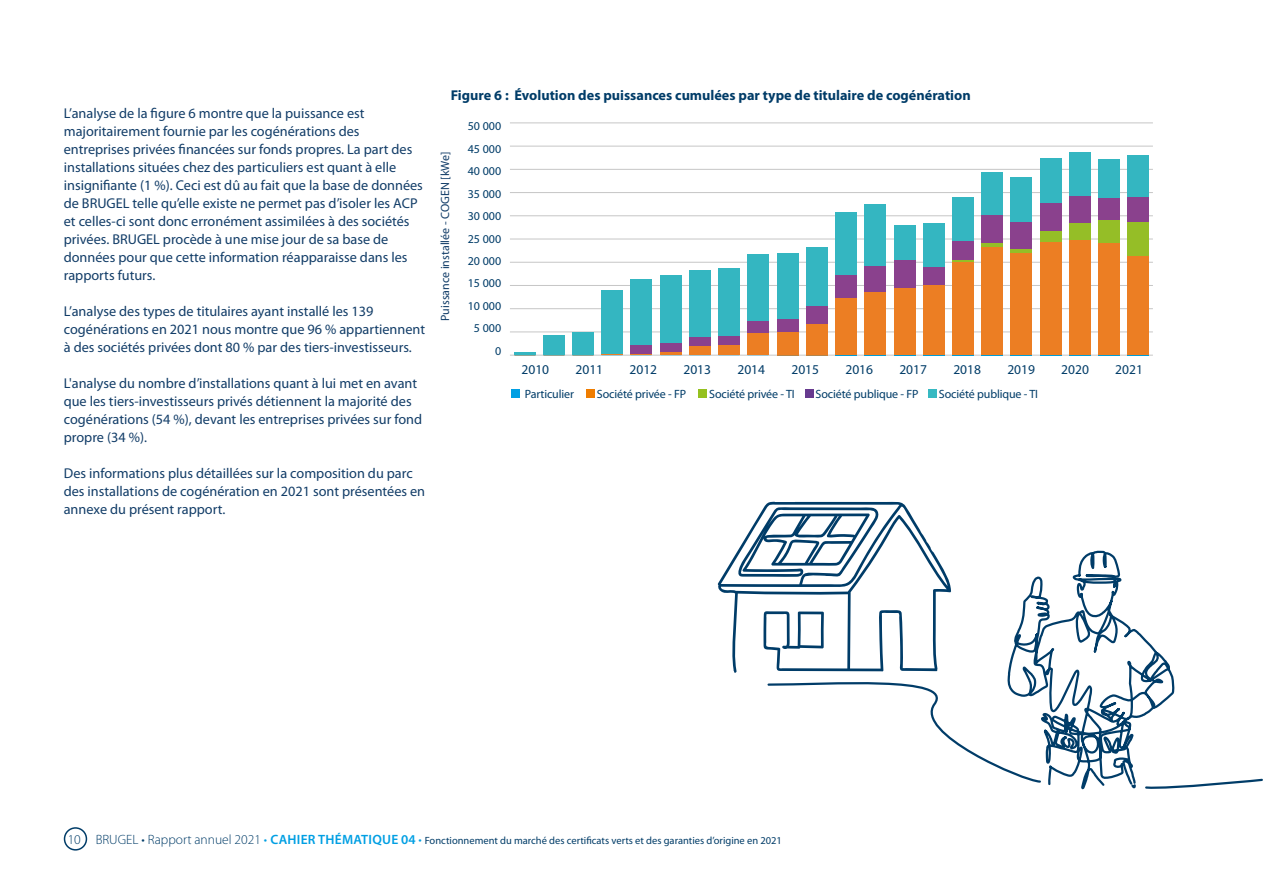
<style>
.page{position:relative;width:1263px;height:893px;background:#fff}
.page>*{position:absolute;margin:0;border:0;box-sizing:border-box;transform-origin:0 0}
.t1{font:14.25px/18px "Myriad Pro";color:#123d68}
.t2{font:700 14.25px "Myriad Pro";color:#003c68}
.t3{font:13.5px "Myriad Pro";color:#003c68}
.t4{font:12px/22.5px "Myriad Pro";letter-spacing:-.01em;color:#003c68;text-align:right}
.t5{font:12px "Myriad Pro";color:#123d68}
.t6{font:10.5px "Myriad Pro";color:#003c68}
.s1{font-weight:300;font-size:13.5px}
.s2{font-weight:300;font-size:13.5px;color:#009fe3}
.s3{font-weight:600;font-size:13.5px;color:#009fe3}
</style>
<div class="page">
<hr style="left:510px;top:355px;width:643px;height:1px;background:#c6c6c6">
<hr style="left:510px;top:332px;width:643px;height:1px;background:#c6c6c6">
<hr style="left:510px;top:308px;width:643px;height:1px;background:#c6c6c6">
<hr style="left:510px;top:285px;width:643px;height:1px;background:#c6c6c6">
<hr style="left:510px;top:262px;width:643px;height:1px;background:#c6c6c6">
<hr style="left:510px;top:239px;width:643px;height:1px;background:#c6c6c6">
<hr style="left:510px;top:215px;width:643px;height:1px;background:#c6c6c6">
<hr style="left:510px;top:192px;width:643px;height:1px;background:#c6c6c6">
<hr style="left:510px;top:169px;width:643px;height:1px;background:#c6c6c6">
<hr style="left:510px;top:146px;width:643px;height:1px;background:#c6c6c6">
<hr style="left:510px;top:123px;width:643px;height:1px;background:#c6c6c6">
<hr style="left:514px;top:352px;width:21px;height:3px;background:#34b6c1">
<div style="left:543px;top:335px;width:21px;height:20px;background:#34b6c1"></div>
<div style="left:572px;top:332px;width:21px;height:23px;background:#34b6c1"></div>
<div style="left:602px;top:290px;width:21px;height:65px;background:#34b6c1"></div>
<div style="left:631px;top:279px;width:21px;height:66px;background:#34b6c1"></div>
<div style="left:660px;top:276px;width:21px;height:67px;background:#34b6c1"></div>
<div style="left:689px;top:270px;width:21px;height:67px;background:#34b6c1"></div>
<div style="left:719px;top:269px;width:21px;height:67px;background:#34b6c1"></div>
<div style="left:748px;top:254px;width:21px;height:67px;background:#34b6c1"></div>
<div style="left:777px;top:254px;width:21px;height:65px;background:#34b6c1"></div>
<div style="left:806px;top:247px;width:21px;height:60px;background:#34b6c1"></div>
<div style="left:835px;top:213px;width:21px;height:62px;background:#34b6c1"></div>
<div style="left:865px;top:204px;width:21px;height:62px;background:#34b6c1"></div>
<div style="left:894px;top:226px;width:21px;height:35px;background:#34b6c1"></div>
<div style="left:923px;top:224px;width:21px;height:43px;background:#34b6c1"></div>
<div style="left:952px;top:197px;width:21px;height:44px;background:#34b6c1"></div>
<div style="left:982px;top:172px;width:21px;height:44px;background:#34b6c1"></div>
<div style="left:1011px;top:177px;width:21px;height:45px;background:#34b6c1"></div>
<div style="left:1040px;top:159px;width:21px;height:45px;background:#34b6c1"></div>
<div style="left:1069px;top:152px;width:21px;height:44px;background:#34b6c1"></div>
<div style="left:1098px;top:159px;width:21px;height:39px;background:#34b6c1"></div>
<div style="left:1128px;top:155px;width:21px;height:43px;background:#34b6c1"></div>
<div style="left:631px;top:345px;width:21px;height:10px;background:#8a418d"></div>
<div style="left:660px;top:343px;width:21px;height:10px;background:#8a418d"></div>
<div style="left:689px;top:337px;width:21px;height:10px;background:#8a418d"></div>
<div style="left:719px;top:336px;width:21px;height:9px;background:#8a418d"></div>
<div style="left:748px;top:321px;width:21px;height:12px;background:#8a418d"></div>
<div style="left:777px;top:319px;width:21px;height:13px;background:#8a418d"></div>
<div style="left:806px;top:307px;width:21px;height:17px;background:#8a418d"></div>
<div style="left:835px;top:275px;width:21px;height:23px;background:#8a418d"></div>
<div style="left:865px;top:266px;width:21px;height:26px;background:#8a418d"></div>
<div style="left:894px;top:261px;width:21px;height:27px;background:#8a418d"></div>
<div style="left:923px;top:267px;width:21px;height:18px;background:#8a418d"></div>
<div style="left:952px;top:241px;width:21px;height:20px;background:#8a418d"></div>
<div style="left:982px;top:216px;width:21px;height:28px;background:#8a418d"></div>
<div style="left:1011px;top:222px;width:21px;height:27px;background:#8a418d"></div>
<div style="left:1040px;top:204px;width:21px;height:27px;background:#8a418d"></div>
<div style="left:1069px;top:196px;width:21px;height:27px;background:#8a418d"></div>
<div style="left:1098px;top:198px;width:21px;height:22px;background:#8a418d"></div>
<div style="left:1128px;top:198px;width:21px;height:25px;background:#8a418d"></div>
<svg style="left:952px;top:261px;width:21px;height:1px"></svg>
<hr style="left:982px;top:244px;width:21px;height:3px;background:#95be27">
<hr style="left:1011px;top:249px;width:21px;height:4px;background:#95be27">
<div style="left:1040px;top:231px;width:21px;height:11px;background:#95be27"></div>
<div style="left:1069px;top:223px;width:21px;height:17px;background:#95be27"></div>
<div style="left:1098px;top:220px;width:21px;height:24px;background:#95be27"></div>
<div style="left:1128px;top:223px;width:21px;height:34px;background:#95be27"></div>
<svg style="left:602px;top:355px;width:21px;height:1px"></svg>
<svg style="left:631px;top:355px;width:21px;height:1px"></svg>
<hr style="left:660px;top:353px;width:21px;height:2px;background:#ec7e23">
<div style="left:689px;top:347px;width:21px;height:8px;background:#ec7e23"></div>
<div style="left:719px;top:345px;width:21px;height:10px;background:#ec7e23"></div>
<div style="left:748px;top:333px;width:21px;height:22px;background:#ec7e23"></div>
<div style="left:777px;top:332px;width:21px;height:23px;background:#ec7e23"></div>
<div style="left:806px;top:324px;width:21px;height:31px;background:#ec7e23"></div>
<div style="left:835px;top:298px;width:21px;height:57px;background:#ec7e23"></div>
<div style="left:865px;top:292px;width:21px;height:63px;background:#ec7e23"></div>
<div style="left:894px;top:288px;width:21px;height:67px;background:#ec7e23"></div>
<div style="left:923px;top:285px;width:21px;height:70px;background:#ec7e23"></div>
<div style="left:952px;top:262px;width:21px;height:93px;background:#ec7e23"></div>
<div style="left:982px;top:247px;width:21px;height:108px;background:#ec7e23"></div>
<div style="left:1011px;top:253px;width:21px;height:102px;background:#ec7e23"></div>
<div style="left:1040px;top:242px;width:21px;height:113px;background:#ec7e23"></div>
<div style="left:1069px;top:240px;width:21px;height:115px;background:#ec7e23"></div>
<div style="left:1098px;top:244px;width:21px;height:111px;background:#ec7e23"></div>
<div style="left:1128px;top:257px;width:21px;height:98px;background:#ec7e23"></div>
<svg style="left:835px;top:355px;width:21px;height:1px"></svg>
<svg style="left:865px;top:355px;width:21px;height:1px"></svg>
<div style="left:512px;top:389px;width:8px;height:9px;background:#009fe3"></div>
<div style="left:586px;top:389px;width:8px;height:9px;background:#ef7d00"></div>
<div style="left:699px;top:389px;width:8px;height:9px;background:#95c11f"></div>
<div style="left:805px;top:389px;width:8px;height:9px;background:#673a8f"></div>
<div style="left:928px;top:389px;width:8px;height:9px;background:#37b9c2"></div>
<svg style="left:1042px;top:550px;width:133px;height:240px"></svg>
<svg style="left:717px;top:502px;width:325px;height:281px"></svg>
<svg style="left:1144px;top:778px;width:119px;height:12px"></svg>
<div style="left:64px;top:827px;width:23px;height:24px;border:2px solid #003c68;border-radius:50%"></div>
<p class="t1" style="left:64px;top:104px;width:361px">L’analyse de la figure 6 montre que la puissance est majoritairement fournie par les cogénérations des entreprises privées financées sur fonds propres. La part des installations situées chez des particuliers est quant à elle insignifiante (1 %). Ceci est dû au fait que la base de données de BRUGEL telle qu’elle existe ne permet pas d’isoler les ACP et celles-ci sont donc erronément assimilées à des sociétés privées. BRUGEL procède à une mise jour de sa base de données pour que cette information réapparaisse dans les rapports futurs.</p>
<p class="t1" style="left:64px;top:302px;width:363px">L’analyse des types de titulaires ayant installé les 139 cogénérations en 2021 nous montre que 96 % appartiennent à des sociétés privées dont 80 % par des tiers-investisseurs.</p>
<p class="t1" style="left:64px;top:374px;width:360px">L'analyse du nombre d’installations quant à lui met en avant que les tiers-investisseurs privés détiennent la majorité des cogénérations (54 %), devant les entreprises privées sur fond propre (34 %).</p>
<p class="t1" style="left:64px;top:464px;width:363px">Des informations plus détaillées sur la composition du parc des installations de cogénération en 2021 sont présentées en annexe du présent rapport.</p>
<p class="t2" style="left:451px;top:87px;width:521px">Figure 6 : Évolution des puissances cumulées par type de titulaire de cogénération</p>
<p class="t5" style="left:439px;top:321px;width:171px;rotate:-90deg">Puissance installée - COGEN [kWe]</p>
<p class="t4" style="left:468px;top:115px;width:35px">50 000<br>45 000<br>40 000<br>35 000<br>30 000<br>25 000<br>20 000<br>15 000<br>10 000<br>5 000<br>0</p>
<p class="t3" style="left:521px;top:362px;width:29px">2010</p>
<p class="t3" style="left:575px;top:362px;width:29px">2011</p>
<p class="t3" style="left:629px;top:362px;width:29px">2012</p>
<p class="t3" style="left:683px;top:362px;width:29px">2013</p>
<p class="t3" style="left:737px;top:362px;width:29px">2014</p>
<p class="t3" style="left:791px;top:362px;width:29px">2015</p>
<p class="t3" style="left:845px;top:362px;width:29px">2016</p>
<p class="t3" style="left:899px;top:362px;width:29px">2017</p>
<p class="t3" style="left:953px;top:362px;width:29px">2018</p>
<p class="t3" style="left:1007px;top:362px;width:29px">2019</p>
<p class="t3" style="left:1061px;top:362px;width:29px">2020</p>
<p class="t3" style="left:1115px;top:362px;width:29px">2021</p>
<p class="t4" style="left:525px;top:383px;width:51px">Particulier</p>
<p class="t4" style="left:597px;top:383px;width:91px">Société privée - FP</p>
<p class="t4" style="left:709px;top:383px;width:87px">Société privée - TI</p>
<p class="t4" style="left:815px;top:383px;width:105px">Société publique - FP</p>
<p class="t4" style="left:939px;top:383px;width:101px">Société publique - TI</p>
<p class="t6" style="left:68px;top:834px;width:716px"><span class="s1">10 BRUGEL • Rapport annuel 2021</span> <span class="s2">•</span> <span class="s3">CAHIER THÉMATIQUE 04</span> <span class="s2">•</span> Fonctionnement du marché des certificats verts et des garanties d’origine en 2021</p>
</div>
